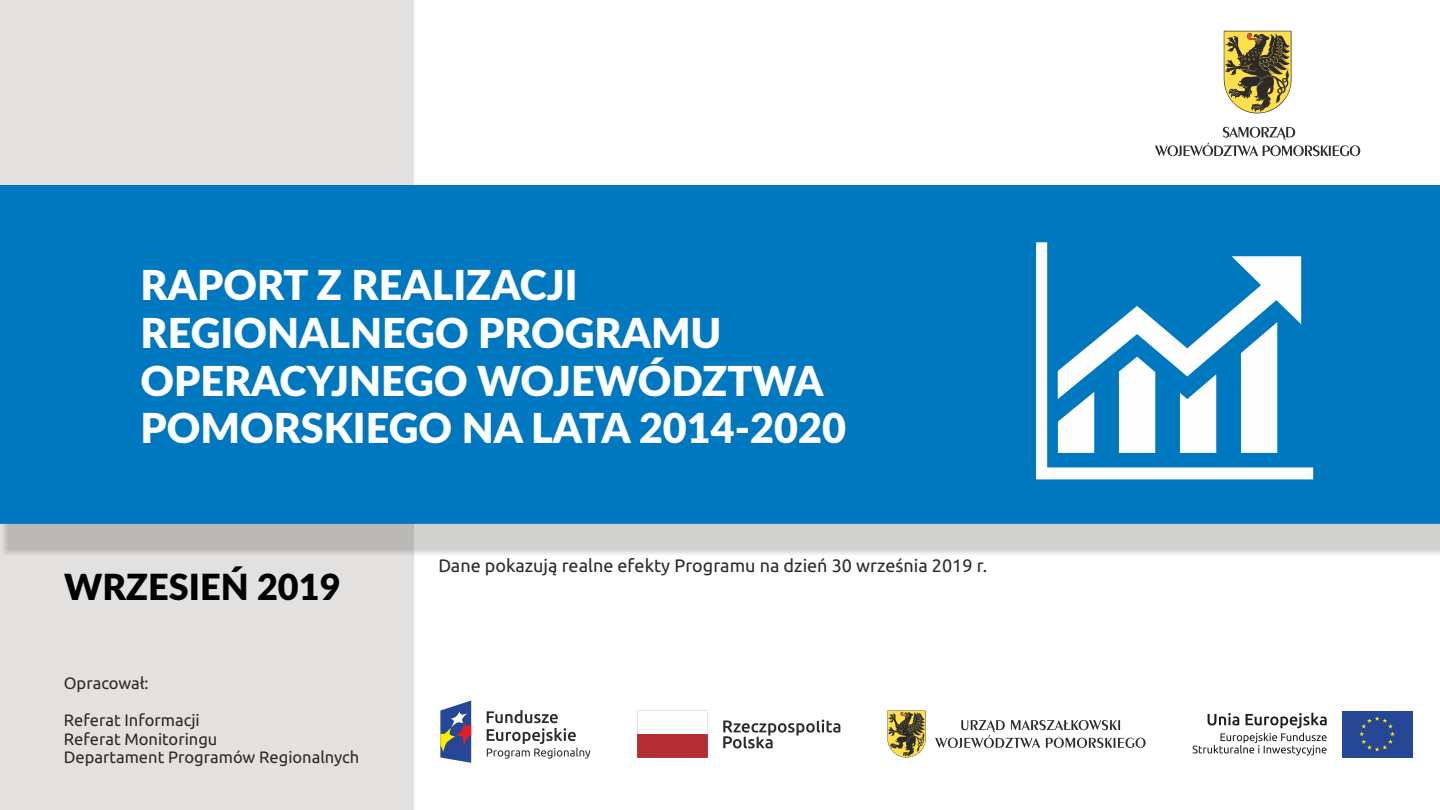
<style>
.page{position:relative;width:1440px;height:810px;background:#fff}
.page>*{position:absolute;margin:0;border:0;box-sizing:border-box;transform-origin:0 0}
.t1{font:900 41.25px/47.5px "Lato";color:#fff}
.t2{font:900 36px "Lato";color:#000}
.t3{font:18px "Ubuntu";color:#2b2a29}
.t4{font:16.5px/18.5px "Ubuntu";color:#2b2a29}
</style>
<div class="page">
<div style="left:0;top:0;width:413px;height:810px;background:#e3e1e0"></div>
<svg style="left:1223px;top:31px;width:68px;height:82px;background:#9c8d4c"></svg>
<svg style="left:1155px;top:127px;width:205px;height:29px"></svg>
<img style="left:0;top:185px;width:1439px;height:371px">
<svg style="left:1036px;top:242px;width:277px;height:237px;fill:#0078bf"></svg>
<svg style="left:486px;top:710px;width:104px;height:48px"></svg>
<svg style="left:440px;top:700px;width:31px;height:62px;background:#686f95"></svg>
<svg style="left:887px;top:710px;width:38px;height:47px;background:#9b8c4b"></svg>
<svg style="left:935px;top:720px;width:210px;height:28px"></svg>
<svg style="left:723px;top:719px;width:117px;height:29px"></svg>
<svg style="left:637px;top:710px;width:70px;height:47px"></svg>
<div style="left:1341px;top:710px;width:71px;height:47px;background:#264796"></div>
<svg style="left:1359px;top:716px;width:35px;height:35px"></svg>
<svg style="left:1192px;top:712px;width:134px;height:43px"></svg>
<p class="t1" style="left:141px;top:264px;width:706px">RAPORT Z REALIZACJI<br>REGIONALNEGO PROGRAMU<br>OPERACYJNEGO WOJEWÓDZTWA<br>POMORSKIEGO NA LATA 2014-2020</p>
<p class="t2" style="left:64px;top:571px;width:278px">WRZESIEŃ 2019</p>
<p class="t4" style="left:64px;top:675px;width:86px">Opracował:</p>
<p class="t4" style="left:64px;top:712px;width:297px">Referat Informacji<br>Referat Monitoringu<br>Departament Programów Regionalnych</p>
<p class="t3" style="left:438px;top:557px;width:550px">Dane pokazują realne efekty Programu na dzień 30 września 2019 r.</p>
</div>
